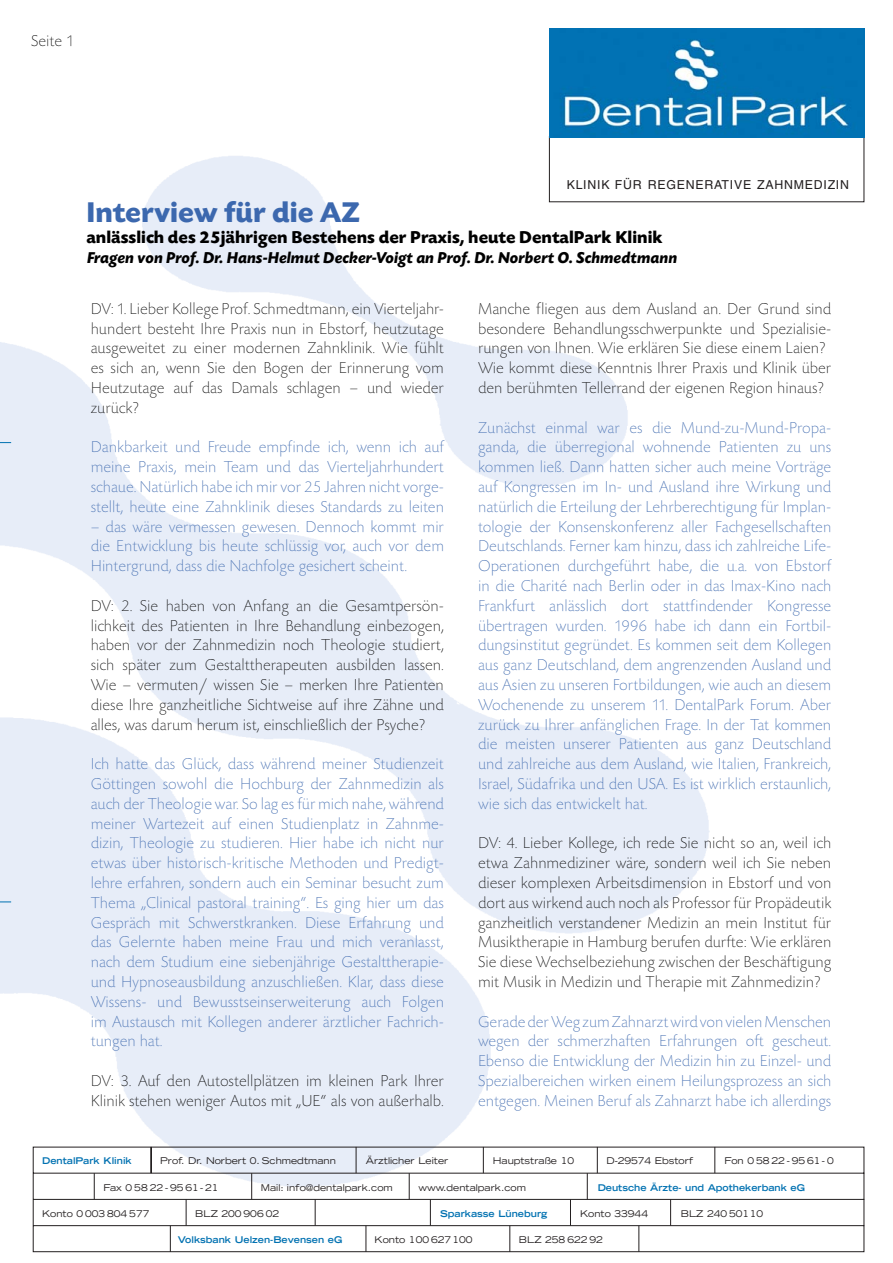
<style>
.page{position:relative;width:893px;height:1263px;background:#fff}
.page>*{position:absolute;margin:0;border:0;box-sizing:border-box;transform-origin:0 0}
.Überschrift_1{font:700 30px "Today SB";color:#3c68ae}
.Überschrift_2{font:700 18px "Today SB";color:#000}
.Antwort{font:300 expanded 16.5px/19.8px "Today SB";color:#3c68ae;text-align:justify}
.Text{font:300 expanded 16.5px/19.8px "Today SB";color:#000;text-align:justify}
.Text-2{font:italic 700 16.5px "Today SB";color:#000}
.t1{font:12.3px "Helvetica";letter-spacing:.06em;color:#231f20}
.t2{font:expanded 9.3px "Trade Gothic LH";color:#231f20}
.t3{font:700 expanded 9.3px "Trade Gothic LH";color:#0071b1}
</style>
<div class="page">
<img style="left:0;top:137px;width:775px;height:1103px">
<svg style="left:33px;top:1147px;width:831px;height:105px"></svg>
<svg style="left:151px;top:1147px;width:1px;height:26px"></svg>
<svg style="left:251px;top:1173px;width:1px;height:26px"></svg>
<svg style="left:356px;top:1147px;width:1px;height:26px"></svg>
<svg style="left:94px;top:1173px;width:1px;height:26px"></svg>
<svg style="left:409px;top:1173px;width:1px;height:26px"></svg>
<svg style="left:430px;top:1199px;width:1px;height:26px"></svg>
<svg style="left:315px;top:1199px;width:1px;height:26px"></svg>
<svg style="left:366px;top:1225px;width:1px;height:27px"></svg>
<svg style="left:587px;top:1173px;width:1px;height:26px"></svg>
<svg style="left:483px;top:1147px;width:1px;height:26px"></svg>
<svg style="left:597px;top:1147px;width:1px;height:26px"></svg>
<svg style="left:715px;top:1147px;width:1px;height:26px"></svg>
<svg style="left:570px;top:1199px;width:1px;height:26px"></svg>
<svg style="left:670px;top:1199px;width:1px;height:26px"></svg>
<svg style="left:639px;top:1225px;width:1px;height:27px"></svg>
<svg style="left:510px;top:1225px;width:1px;height:27px"></svg>
<svg style="left:186px;top:1199px;width:1px;height:26px"></svg>
<svg style="left:170px;top:1225px;width:1px;height:27px"></svg>
<div style="left:567px;top:180px;width:285px;height:17px;background:#fff"></div>
<img style="left:549px;top:28px;width:315px;height:110px">
<p class="Text" style="left:31px;top:31px;width:45px">Seite 1</p>
<p class="t1" style="left:567px;top:178px;width:284px">KLINIK FÜR REGENERATIVE ZAHNMEDIZIN</p>
<p class="Überschrift_1" style="left:86px;top:196px;width:275px">Interview für die AZ</p>
<p class="Überschrift_2" style="left:86px;top:228px;width:577px">anlässlich des 25jährigen Bestehens der Praxis, heute DentalPark Klinik</p>
<p class="Text-2" style="left:86px;top:249px;width:592px">Fragen von Prof. Dr. Hans-Helmut Decker-Voigt an Prof. Dr. Norbert O. Schmedtmann</p>
<p class="Text" style="left:91px;top:299px;width:355px">DV: 1. Lieber Kollege Prof. Schmedtmann, ein Vierteljahr&shy;hundert besteht Ihre Praxis nun in Ebstorf, heutzutage ausgeweitet zu einer modernen Zahnklinik. Wie fühlt es sich an, wenn Sie den Bogen der Erinnerung vom Heutzutage auf das Damals schlagen – und wieder zurück?</p>
<p class="Antwort" style="left:91px;top:438px;width:355px">Dankbarkeit und Freude empfinde ich, wenn ich auf meine Praxis, mein Team und das Vierteljahrhundert schaue. Natürlich habe ich mir vor 25 Jahren nicht vorge&shy;stellt, heute eine Zahnklinik dieses Standards zu leiten</p>
<p class="Antwort" style="left:91px;top:517px;width:355px">– das wäre vermessen gewesen. Dennoch kommt mir die Entwicklung bis heute schlüssig vor, auch vor dem Hintergrund, dass die Nachfolge gesichert scheint.</p>
<p class="Text" style="left:91px;top:596px;width:355px">DV: 2. Sie haben von Anfang an die Gesamtpersön&shy;lichkeit des Patienten in Ihre Behandlung einbezogen, haben vor der Zahnmedizin noch Theologie studiert, sich später zum Gestalttherapeuten ausbilden lassen.<br>Wie – vermuten/ wissen Sie – merken Ihre Patienten diese Ihre ganzheitliche Sichtweise auf ihre Zähne und alles, was darum herum ist, einschließlich der Psyche?</p>
<p class="Antwort" style="left:91px;top:755px;width:355px">Ich hatte das Glück, dass während meiner Studienzeit Göttingen sowohl die Hochburg der Zahnmedizin als auch der Theologie war. So lag es für mich nahe, während meiner Wartezeit auf einen Studienplatz in Zahnme&shy;dizin, Theologie zu studieren. Hier habe ich nicht nur etwas über historisch-kritische Methoden und Predigt&shy;lehre erfahren, sondern auch ein Seminar besucht zum Thema „Clinical pastoral training“. Es ging hier um das Gespräch mit Schwerstkranken. Diese Erfahrung und das Gelernte haben meine Frau und mich veranlasst, nach dem Studium eine siebenjährige Gestalttherapie&shy;und Hypnoseausbildung anzuschließen. Klar, dass diese Wissens- und Bewusstseinserweiterung auch Folgen im Austausch mit Kollegen anderer ärztlicher Fachrich&shy;tungen hat.</p>
<p class="Text" style="left:91px;top:1071px;width:355px">DV: 3. Auf den Autostellplätzen im kleinen Park Ihrer<br>Klinik stehen weniger Autos mit „UE“ als von außerhalb.</p>
<p class="Text" style="left:478px;top:299px;width:355px">Manche fliegen aus dem Ausland an. Der Grund sind besondere Behandlungsschwerpunkte und Spezialisie&shy;rungen von Ihnen. Wie erklären Sie diese einem Laien?</p>
<p class="Text" style="left:478px;top:359px;width:355px">Wie kommt diese Kenntnis Ihrer Praxis und Klinik über den berühmten Tellerrand der eigenen Region hinaus?</p>
<p class="Antwort" style="left:478px;top:418px;width:355px">Zunächst einmal war es die Mund-zu-Mund-Propa&shy;ganda, die überregional wohnende Patienten zu uns kommen ließ. Dann hatten sicher auch meine Vorträge auf Kongressen im In- und Ausland ihre Wirkung und natürlich die Erteilung der Lehrberechtigung für Implan&shy;tologie der Konsenskonferenz aller Fachgesellschaften Deutschlands. Ferner kam hinzu, dass ich zahlreiche Life-Operationen durchgeführt habe, die u.a. von Ebstorf in die Charité nach Berlin oder in das Imax-Kino nach Frankfurt anlässlich dort stattfindender Kongresse übertragen wurden. 1996 habe ich dann ein Fortbil&shy;dungsinstitut gegründet. Es kommen seit dem Kollegen aus ganz Deutschland, dem angrenzenden Ausland und aus Asien zu unseren Fortbildungen, wie auch an diesem Wochenende zu unserem 11. DentalPark Forum. Aber zurück zu Ihrer anfänglichen Frage. In der Tat kommen die meisten unserer Patienten aus ganz Deutschland und zahlreiche aus dem Ausland, wie Italien, Frankreich, Israel, Südafrika und den USA. Es ist wirklich erstaunlich, wie sich das entwickelt hat.</p>
<p class="Text" style="left:478px;top:834px;width:355px">DV: 4. Lieber Kollege, ich rede Sie nicht so an, weil ich etwa Zahnmediziner wäre, sondern weil ich Sie neben dieser komplexen Arbeitsdimension in Ebstorf und von dort aus wirkend auch noch als Professor für Propädeutik ganzheitlich verstandener Medizin an mein Institut für Musiktherapie in Hamburg berufen durfte: Wie erklären Sie diese Wechselbeziehung zwischen der Beschäftigung mit Musik in Medizin und Therapie mit Zahnmedizin?</p>
<p class="Antwort" style="left:478px;top:1012px;width:355px">Gerade der Weg zum Zahnarzt wird von vielen Menschen wegen der schmerzhaften Erfahrungen oft gescheut.<br>Ebenso die Entwicklung der Medizin hin zu Einzel- und Spezialbereichen wirken einem Heilungsprozess an sich entgegen. Meinen Beruf als Zahnarzt habe ich allerdings</p>
<p class="t3" style="left:42px;top:1155px;width:91px">DentalPark Klinik</p>
<p class="t2" style="left:160px;top:1155px;width:177px">Prof. Dr. Norbert 0. Schmedtmann</p>
<p class="t2" style="left:366px;top:1155px;width:84px">Ärztlicher Leiter</p>
<p class="t2" style="left:493px;top:1155px;width:83px">Hauptstraße 10</p>
<p class="t2" style="left:606px;top:1155px;width:88px">D-29574 Ebstorf</p>
<p class="t2" style="left:725px;top:1155px;width:111px">Fon 05822-9561-0</p>
<p class="t2" style="left:103px;top:1181px;width:117px">Fax 0 58 22 - 95 61- 21</p>
<p class="t2" style="left:261px;top:1181px;width:133px">Mail: info@dentalpark.com</p>
<p class="t2" style="left:418px;top:1181px;width:109px">www.dentalpark.com</p>
<p class="t3" style="left:598px;top:1181px;width:209px">Deutsche Ärzte- und Apothekerbank eG</p>
<p class="t2" style="left:42px;top:1207px;width:109px">Konto 0 003 804 577</p>
<p class="t2" style="left:195px;top:1207px;width:85px">BLZ 200 906 02</p>
<p class="t3" style="left:440px;top:1207px;width:109px">Sparkasse Lüneburg</p>
<p class="t2" style="left:580px;top:1207px;width:69px">Konto 33944</p>
<p class="t2" style="left:681px;top:1207px;width:84px">BLZ 240 50110</p>
<p class="t3" style="left:178px;top:1234px;width:166px">Volksbank Uelzen-Bevensen eG</p>
<p class="t2" style="left:375px;top:1233px;width:99px">Konto 100 627 100</p>
<p class="t2" style="left:519px;top:1233px;width:85px">BLZ 258 622 92</p>
</div>
